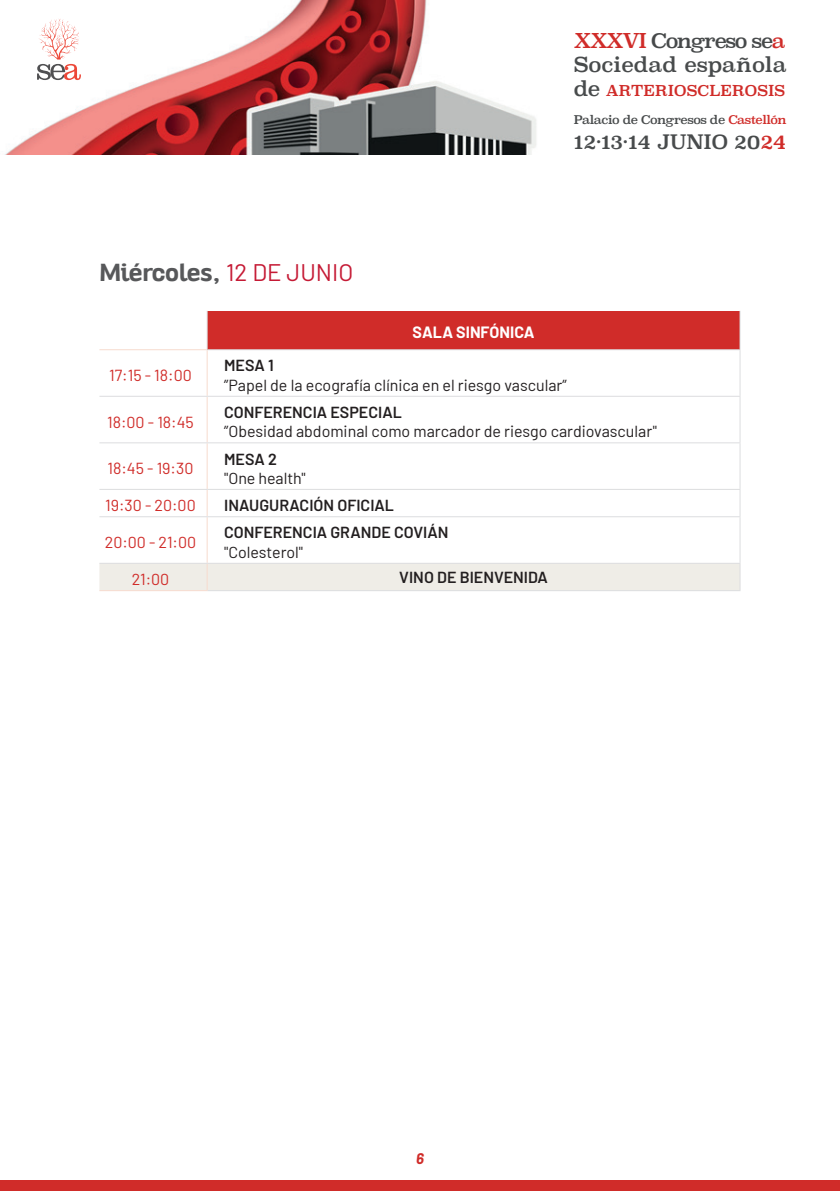
<style>
.page{position:relative;width:840px;height:1191px;background:#fff}
.page>*{position:absolute;margin:0;border:0;box-sizing:border-box;transform-origin:0 0}
.t1{font:700 24px "Altair";color:#57585a}
.t2{font:20.6px "Superclarendon";color:#484b4c}
.t3{font:20px "Superclarendon";letter-spacing:-.07em;color:#46494a}
.t4{font:19.4px "Superclarendon";letter-spacing:-.01em;color:#484b4c}
.t5{font:16px "Barlow";color:#231f20}
.t6{font:600 16px "Barlow";color:#231f20}
.t7{font:16px "Barlow";color:#d02c29}
.t8{font:700 16px "Barlow";color:#fff}
.t9{font:italic 700 15px "Barlow";color:#d02c29}
.t10{font:14.8px "Superclarendon";letter-spacing:.01em;color:#d02c29}
.t11{font:11.8px "Superclarendon";letter-spacing:-.04em;color:#484b4c}
.s1{color:#d02c29}
.s2{font-size:20.6px;color:#484b4c}
.s3{font-family:"Barlow";font-weight:400;color:#c51a35}
</style>
<div class="page">
<div style="left:0;top:1179px;width:839px;height:12px;background:#d02c29"></div>
<img style="left:6px;top:0;width:530px;height:154px">
<svg style="left:37px;top:18px;width:44px;height:62px"></svg>
<div style="left:207px;top:311px;width:532px;height:39px;background:#d02c29"></div>
<hr style="left:99px;top:349px;width:107px;height:1px;background:#f7dbce">
<hr style="left:206px;top:350px;width:1px;height:46px;background:#f7dbce">
<hr style="left:206px;top:397px;width:1px;height:45px;background:#f7dbce">
<hr style="left:206px;top:443px;width:1px;height:46px;background:#f7dbce">
<svg style="left:206px;top:490px;width:1px;height:26px"></svg>
<hr style="left:206px;top:517px;width:1px;height:46px;background:#f7dbce">
<hr style="left:99px;top:590px;width:108px;height:1px;background:#f7dbce">
<hr style="left:206px;top:311px;width:1px;height:38px;background:#dcdddf">
<hr style="left:739px;top:311px;width:1px;height:38px;background:#dcdddf">
<hr style="left:206px;top:349px;width:534px;height:1px;background:#dcdddf">
<hr style="left:739px;top:350px;width:1px;height:46px;background:#dcdddf">
<hr style="left:99px;top:396px;width:108px;height:1px;background:#dcdddf">
<hr style="left:207px;top:396px;width:533px;height:1px;background:#dcdddf">
<hr style="left:739px;top:397px;width:1px;height:45px;background:#dcdddf">
<hr style="left:99px;top:442px;width:108px;height:1px;background:#dcdddf">
<hr style="left:207px;top:442px;width:533px;height:1px;background:#dcdddf">
<hr style="left:739px;top:443px;width:1px;height:46px;background:#dcdddf">
<svg style="left:739px;top:490px;width:1px;height:26px"></svg>
<hr style="left:99px;top:516px;width:108px;height:1px;background:#dcdddf">
<hr style="left:207px;top:516px;width:533px;height:1px;background:#dcdddf">
<hr style="left:739px;top:517px;width:1px;height:46px;background:#dcdddf">
<div style="left:99px;top:564px;width:641px;height:26px;background:#efede7"></div>
<hr style="left:99px;top:489px;width:108px;height:1px;background:#dcdddf">
<hr style="left:207px;top:489px;width:533px;height:1px;background:#dcdddf">
<hr style="left:99px;top:563px;width:108px;height:1px;background:#dcdddf">
<hr style="left:207px;top:563px;width:533px;height:1px;background:#dcdddf">
<hr style="left:207px;top:590px;width:533px;height:1px;background:#dcdddf">
<p class="t3" style="left:573px;top:27px;width:213px"><span class="s1">XXXVI</span> Congreso se<span class="s1">a</span></p>
<p class="t2" style="left:573px;top:51px;width:214px">Sociedad española</p>
<p class="t10" style="left:573px;top:81px;width:212px"><span class="s2">de</span> ARTERIOSCLEROSIS</p>
<p class="t1" style="left:99px;top:257px;width:255px">Miércoles, <span class="s3">12 DE JUNIO</span></p>
<p class="t11" style="left:573px;top:112px;width:214px">Palacio de Congresos de <span class="s1">Castellón</span></p>
<p class="t4" style="left:573px;top:129px;width:213px">12·13·14 JUNIO 20<span class="s1">24</span></p>
<p class="t8" style="left:412px;top:321px;width:123px">SALA SINFÓNICA</p>
<p class="t7" style="left:109px;top:364px;width:84px">17:15 - 18:00</p>
<p class="t7" style="left:107px;top:410px;width:88px">18:00 - 18:45</p>
<p class="t7" style="left:107px;top:457px;width:87px">18:45 - 19:30</p>
<p class="t6" style="left:224px;top:354px;width:51px">MESA 1</p>
<p class="t5" style="left:224px;top:373px;width:344px">”Papel de la ecografía clínica en el riesgo vascular”</p>
<p class="t6" style="left:224px;top:400px;width:179px">CONFERENCIA ESPECIAL</p>
<p class="t5" style="left:224px;top:420px;width:434px">”Obesidad abdominal como marcador de riesgo cardiovascular"</p>
<p class="t6" style="left:224px;top:447px;width:54px">MESA 2</p>
<p class="t5" style="left:224px;top:466px;width:83px">"One health"</p>
<p class="t7" style="left:105px;top:494px;width:92px">19:30 - 20:00</p>
<p class="t6" style="left:224px;top:493px;width:171px">INAUGURACIÓN OFICIAL</p>
<p class="t7" style="left:105px;top:530px;width:93px">20:00 - 21:00</p>
<p class="t6" style="left:224px;top:521px;width:226px">CONFERENCIA GRANDE COVIÁN</p>
<p class="t5" style="left:224px;top:540px;width:80px">"Colesterol"</p>
<p class="t7" style="left:132px;top:567px;width:39px">21:00</p>
<p class="t6" style="left:399px;top:565px;width:150px">VINO DE BIENVENIDA</p>
<p class="t9" style="left:416px;top:1147px;width:9px">6</p>
</div>
